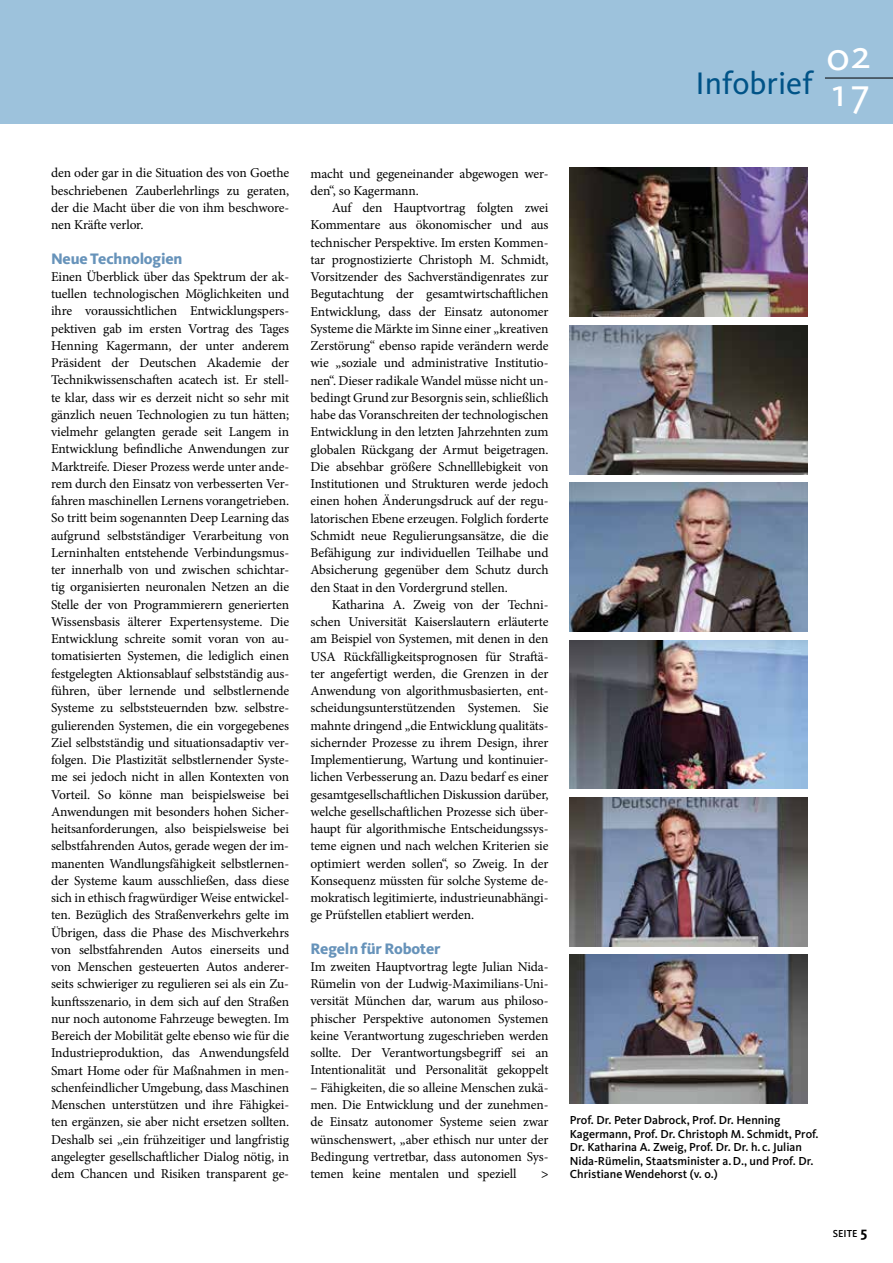
<style>
.page{position:relative;width:893px;height:1263px;background:#fff}
.page>*{position:absolute;margin:0;border:0;box-sizing:border-box;transform-origin:0 0}
.t1{font:40.8px/37.3px "Kievit";color:#fff}
.t2{font:32.25px "Kievit";color:#005387}
.t3{font:800 15.75px "Kievit";letter-spacing:-.01em;color:#6793ba}
.t4{font:13.5px/17.2px "Minion Pro";letter-spacing:-.01em;color:#000;text-align:justify}
.t5{font:600 13.5px "Minion Pro";color:#000}
.t6{font:500 12px/13.5px "Kievit";color:#000}
.t7{font:500 10.5px "Kievit";color:#000}
.s1{font-weight:700;font-size:15px}
</style>
<div class="page">
<div style="left:0;top:0;width:893px;height:123px;background:#9dc2dc"></div>
<hr style="left:825px;top:78px;width:68px;height:1px;background:#000">
<img style="left:570px;top:325px;width:238px;height:149px">
<img style="left:570px;top:483px;width:238px;height:148px">
<img style="left:570px;top:640px;width:238px;height:149px">
<img style="left:570px;top:797px;width:238px;height:149px">
<img style="left:570px;top:955px;width:238px;height:148px">
<img style="left:570px;top:168px;width:238px;height:149px">
<p class="t4" style="left:51px;top:164px;width:240px">den oder gar in die Situation des von Goethe beschriebenen Zauberlehrlings zu geraten, der die Macht über die von ihm beschwore&shy;nen Kräfte verlor.</p>
<p class="t3" style="left:51px;top:249px;width:133px">Neue Technologien</p>
<p class="t4" style="left:51px;top:268px;width:240px">Einen Überblick über das Spektrum der ak&shy;tuellen technologischen Möglichkeiten und ihre voraussichtlichen Entwicklungspers&shy;pektiven gab im ersten Vortrag des Tages Henning Kagermann, der unter anderem Präsident der Deutschen Akademie der Technikwissenschaften acatech ist. Er stell&shy;te klar, dass wir es derzeit nicht so sehr mit gänzlich neuen Technologien zu tun hätten; vielmehr gelangten gerade seit Langem in Entwicklung befindliche Anwendungen zur Marktreife. Dieser Prozess werde unter ande&shy;rem durch den Einsatz von verbesserten Ver&shy;fahren maschinellen Lernens vorangetrieben.<br>So tritt beim sogenannten Deep Learning das aufgrund selbstständiger Verarbeitung von Lerninhalten entstehende Verbindungsmus&shy;ter innerhalb von und zwischen schichtar&shy;tig organisierten neuronalen Netzen an die Stelle der von Programmierern generierten Wissensbasis älterer Expertensysteme. Die Entwicklung schreite somit voran von au&shy;tomatisierten Systemen, die lediglich einen festgelegten Aktionsablauf selbstständig aus&shy;führen, über lernende und selbstlernende Systeme zu selbststeuernden bzw. selbstre&shy;gulierenden Systemen, die ein vorgegebenes Ziel selbstständig und situationsadaptiv ver&shy;folgen. Die Plastizität selbstlernender Syste&shy;me sei jedoch nicht in allen Kontexten von Vorteil. So könne man beispielsweise bei Anwendungen mit besonders hohen Sicher&shy;heitsanforderungen, also beispielsweise bei selbstfahrenden Autos, gerade wegen der im&shy;manenten Wandlungsfähigkeit selbstlernen&shy;der Systeme kaum ausschließen, dass diese sich in ethisch fragwürdiger Weise entwickel&shy;ten. Bezüglich des Straßenverkehrs gelte im Übrigen, dass die Phase des Mischverkehrs von selbstfahrenden Autos einerseits und von Menschen gesteuerten Autos anderer&shy;seits schwieriger zu regulieren sei als ein Zu&shy;kunftsszenario, in dem sich auf den Straßen nur noch autonome Fahrzeuge bewegten. Im Bereich der Mobilität gelte ebenso wie für die Industrieproduktion, das Anwendungsfeld Smart Home oder für Maßnahmen in men&shy;schenfeindlicher Umgebung, dass Maschinen Menschen unterstützen und ihre Fähigkei&shy;ten ergänzen, sie aber nicht ersetzen sollten.<br>Deshalb sei „ein frühzeitiger und langfristig angelegter gesellschaftlicher Dialog nötig, in dem Chancen und Risiken transparent ge-</p>
<p class="t4" style="left:310px;top:165px;width:240px">macht und gegeneinander abgewogen wer&shy;den“, so Kagermann.</p>
<p class="t4" style="left:310px;top:199px;width:240px;text-indent:21px">Auf den Hauptvortrag folgten zwei Kommentare aus ökonomischer und aus technischer Perspektive. Im ersten Kommen&shy;tar prognostizierte Christoph M. Schmidt, Vorsitzender des Sachverständigenrates zur Begutachtung der gesamtwirtschaftlichen Entwicklung, dass der Einsatz autonomer Systeme die Märkte im Sinne einer „kreativen Zerstörung“ ebenso rapide verändern werde wie „soziale und administrative Institutio&shy;nen“. Dieser radikale Wandel müsse nicht un&shy;bedingt Grund zur Besorgnis sein, schließlich habe das Voranschreiten der technologischen Entwicklung in den letzten Jahrzehnten zum globalen Rückgang der Armut beigetragen.<br>Die absehbar größere Schnelllebigkeit von Institutionen und Strukturen werde jedoch einen hohen Änderungsdruck auf der regu&shy;latorischen Ebene erzeugen. Folglich forderte Schmidt neue Regulierungsansätze, die die Befähigung zur individuellen Teilhabe und Absicherung gegenüber dem Schutz durch den Staat in den Vordergrund stellen.</p>
<p class="t4" style="left:310px;top:596px;width:240px;text-indent:21px">Katharina A. Zweig von der Techni&shy;schen Universität Kaiserslautern erläuterte am Beispiel von Systemen, mit denen in den USA Rückfälligkeitsprognosen für Straftä&shy;ter angefertigt werden, die Grenzen in der Anwendung von algorithmusbasierten, ent&shy;scheidungsunterstützenden Systemen. Sie mahnte dringend „die Entwicklung qualitäts&shy;sichernder Prozesse zu ihrem Design, ihrer Implementierung, Wartung und kontinuier&shy;lichen Verbesserung an. Dazu bedarf es einer gesamtgesellschaftlichen Diskussion darüber, welche gesellschaftlichen Prozesse sich über&shy;haupt für algorithmische Entscheidungssys&shy;teme eignen und nach welchen Kriterien sie optimiert werden sollen“, so Zweig. In der Konsequenz müssten für solche Systeme de&shy;mokratisch legitimierte, industrieunabhängi&shy;ge Prüfstellen etabliert werden.</p>
<p class="t3" style="left:310px;top:939px;width:132px">Regeln für Roboter</p>
<p class="t4" style="left:310px;top:958px;width:240px">Im zweiten Hauptvortrag legte Julian Nida-Rümelin von der Ludwig-Maximilians-Uni&shy;versität München dar, warum aus philoso&shy;phischer Perspektive autonomen Systemen keine Verantwortung zugeschrieben werden sollte. Der Verantwortungsbegriff sei an Intentionalität und Personalität gekoppelt</p>
<p class="t4" style="left:310px;top:1079px;width:240px">– Fähigkeiten, die so alleine Menschen zukä&shy;men. Die Entwicklung und der zunehmen&shy;de Einsatz autonomer Systeme seien zwar wünschenswert, „aber ethisch nur unter der Bedingung vertretbar, dass autonomen Sys&shy;temen keine mentalen und speziell</p>
<p class="t5" style="left:541px;top:1164px;width:9px">&gt;</p>
<h2 class="t2" style="left:696px;top:65px;width:119px">Infobrief</h2>
<h1 class="t1" style="left:826px;top:37px;width:46px">02<br>17</h1>
<p class="t6" style="left:570px;top:1113px;width:250px">Prof. Dr. Peter Dabrock, Prof. Dr. Henning Kagermann, Prof. Dr. Christoph M. Schmidt, Prof.<br>Dr. Katharina A. Zweig, Prof. Dr. Dr. h. c. Julian<br>N ida-Rümelin, Staatsminister a.D., und Prof. Dr.<br>Christiane Wendehorst (v. o.)</p>
<p class="t7" style="left:833px;top:1227px;width:36px">Seite <span class="s1">5</span></p>
</div>
